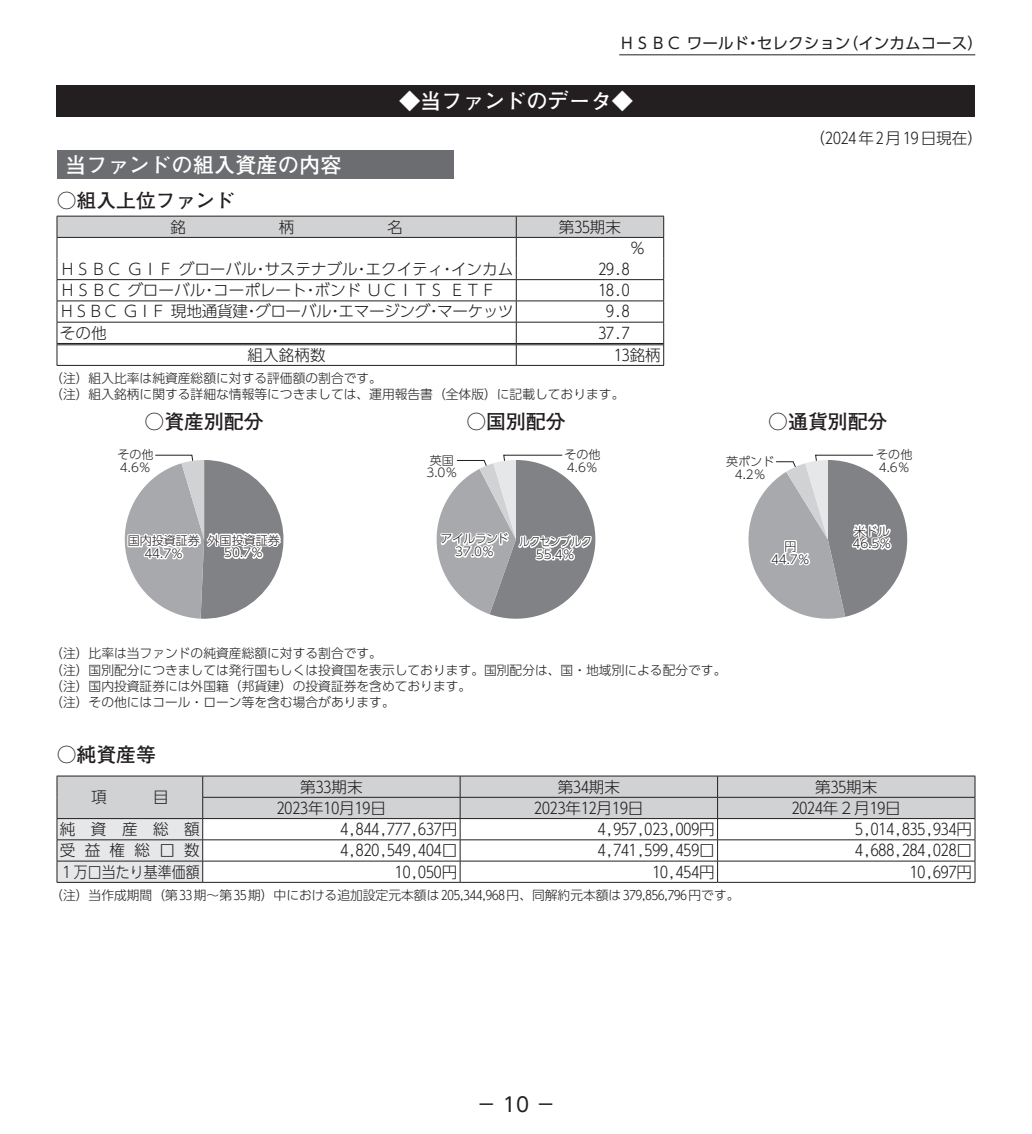
<style>
.page{position:relative;width:1032px;height:1134px;background:#fff}
.page>*{position:absolute;margin:0;border:0;box-sizing:border-box;transform-origin:0 0}
.t1{font:700 21.2px "Futo Go B101 Pro";color:#fff}
.t2{font:700 19.8px "Futo Go B101 Pro";color:#231f20}
.t3{font:19.8px "UD Shin Go Pro";color:#231f20}
.t4{font:300 15.6px "UD Shin Go Pro";color:#231f20}
.t5{font:300 15.6px "UD Shin Go Pro";letter-spacing:-.02em;color:#231f20}
.t6{font:15.6px "UD Shin Go Pro";color:#231f20}
.t7{font:300 15.6px "UD Shin Go Pro";color:#231f20;scale:.89 1}
.t8{font:300 12.8px/16.4px "UD Shin Go Pro";color:#231f20}
.t9{font:300 12px/12.8px "UD Shin Go Pro";color:#231f20}
.t10{font:300 12px/12.8px "UD Shin Go Pro";letter-spacing:-.045em;color:#231f20;text-align:center;scale:.9 1}
.t11{font:300 12px/12.8px "UD Shin Go Pro";letter-spacing:-.055em;color:#231f20;text-align:center}
</style>
<div class="page">
<div style="left:57px;top:85px;width:918px;height:31px;background:#231f20"></div>
<div style="left:57px;top:151px;width:397px;height:28px;background:#6c6d70"></div>
<svg style="left:57px;top:216px;width:607px;height:149px"></svg>
<hr style="left:57px;top:365px;width:459px;height:1px;background:#231f20">
<hr style="left:516px;top:365px;width:148px;height:1px;background:#231f20">
<svg style="left:124px;top:455px;width:160px;height:164px"></svg>
<svg style="left:436px;top:455px;width:160px;height:164px"></svg>
<svg style="left:748px;top:455px;width:160px;height:164px"></svg>
<svg style="left:57px;top:776px;width:918px;height:106px"></svg>
<hr style="left:57px;top:839px;width:146px;height:1px;background:#231f20">
<hr style="left:57px;top:861px;width:146px;height:1px;background:#231f20">
<hr style="left:57px;top:882px;width:146px;height:1px;background:#231f20">
<hr style="left:203px;top:839px;width:257px;height:1px;background:#231f20">
<hr style="left:203px;top:861px;width:257px;height:1px;background:#231f20">
<hr style="left:203px;top:882px;width:257px;height:1px;background:#231f20">
<hr style="left:460px;top:839px;width:257px;height:1px;background:#231f20">
<hr style="left:460px;top:861px;width:257px;height:1px;background:#231f20">
<hr style="left:460px;top:882px;width:257px;height:1px;background:#231f20">
<hr style="left:717px;top:839px;width:258px;height:1px;background:#231f20">
<hr style="left:717px;top:861px;width:258px;height:1px;background:#231f20">
<hr style="left:717px;top:882px;width:258px;height:1px;background:#231f20">
<hr style="left:619px;top:54px;width:356px;height:1px;background:#231f20">
<p class="t6" style="left:619px;top:31px;width:365px">ＨＳＢＣ ワールド・セレクション（インカムコース）</p>
<h1 class="t1" style="left:399px;top:84px;width:235px">◆当ファンドのデータ◆</h1>
<h1 class="t1" style="left:65px;top:148px;width:278px">当ファンドの組入資産の内容</h1>
<h2 class="t2" style="left:57px;top:184px;width:180px">○組入上位ファンド</h2>
<p class="t4" style="left:170px;top:214px;width:17px">銘</p>
<p class="t4" style="left:279px;top:214px;width:17px">柄</p>
<p class="t4" style="left:387px;top:214px;width:17px">名</p>
<p class="t4" style="left:559px;top:214px;width:64px">第35期末</p>
<p class="t4" style="left:630px;top:235px;width:17px">％</p>
<p class="t4" style="left:60px;top:256px;width:455px">ＨＳＢＣ ＧＩＦ グローバル・サステナブル・エクイティ・インカム</p>
<p class="t4" style="left:598px;top:256px;width:33px">29.8</p>
<p class="t4" style="left:60px;top:278px;width:438px">ＨＳＢＣ グローバル・コーポレート・ボンド ＵＣＩＴＳ ＥＴＦ</p>
<p class="t4" style="left:598px;top:278px;width:33px">18.0</p>
<p class="t5" style="left:59px;top:299px;width:455px">ＨＳＢＣ ＧＩＦ 現地通貨建・グローバル・エマージング・マーケッツ</p>
<p class="t4" style="left:606px;top:299px;width:25px">9.8</p>
<p class="t4" style="left:60px;top:320px;width:48px">その他</p>
<p class="t4" style="left:598px;top:320px;width:33px">37.7</p>
<p class="t4" style="left:248px;top:342px;width:79px">組入銘柄数</p>
<p class="t4" style="left:614px;top:342px;width:48px">13銘柄</p>
<p class="t8" style="left:50px;top:369px;width:576px">（注）組入比率は純資産総額に対する評価額の割合です。<br>（注）組入銘柄に関する詳細な情報等につきましては、運用報告書（全体版）に記載しております。</p>
<h2 class="t2" style="left:145px;top:406px;width:121px">○資産別配分</h2>
<h2 class="t2" style="left:466px;top:406px;width:101px">○国別配分</h2>
<p class="t9" style="left:117px;top:448px;width:38px">その他<br>4.6％</p>
<p class="t9" style="left:128px;top:534px;width:74px;text-align:center">国内投資証券<br>44.7％</p>
<p class="t9" style="left:208px;top:533px;width:74px;text-align:center">外国投資証券<br>50.7％</p>
<p class="t9" style="left:426px;top:453px;width:33px">英国<br>3.0％</p>
<p class="t9" style="left:564px;top:448px;width:38px">その他<br>4.6％</p>
<p class="t11" style="left:441px;top:532px;width:70px">アイルランド<br>37.0％</p>
<p class="t10" style="left:519px;top:535px;width:82px">ルクセンブルク<br>55.4％</p>
<p class="t4" style="left:809px;top:125px;width:175px">（2024年2月19日現在）</p>
<h2 class="t2" style="left:768px;top:406px;width:121px">○通貨別配分</h2>
<p class="t9" style="left:726px;top:455px;width:50px;text-align:center">英ポンド<br>4.2％</p>
<p class="t9" style="left:876px;top:448px;width:38px">その他<br>4.6％</p>
<p class="t9" style="left:854px;top:524px;width:38px">米ドル</p>
<p class="t9" style="left:784px;top:540px;width:14px">円</p>
<p class="t9" style="left:852px;top:537px;width:40px">46.5％</p>
<p class="t9" style="left:771px;top:552px;width:40px">44.7％</p>
<p class="t8" style="left:50px;top:645px;width:678px">（注）比率は当ファンドの純資産総額に対する割合です。<br>（注）国別配分につきましては発行国もしくは投資国を表示しております。国別配分は、国・地域別による配分です。（注）国内投資証券には外国籍（邦貨建）の投資証券を含めております。<br>（注）その他にはコール・ローン等を含む場合があります。</p>
<h2 class="t2" style="left:57px;top:739px;width:101px">○純資産等</h2>
<p class="t4" style="left:91px;top:785px;width:17px">項</p>
<p class="t4" style="left:153px;top:785px;width:17px">目</p>
<p class="t4" style="left:300px;top:774px;width:64px">第33期末</p>
<p class="t4" style="left:558px;top:774px;width:64px">第34期末</p>
<p class="t4" style="left:815px;top:774px;width:64px">第35期末</p>
<p class="t4" style="left:277px;top:795px;width:111px">2023年10月19日</p>
<p class="t4" style="left:534px;top:795px;width:111px">2023年12月19日</p>
<p class="t4" style="left:792px;top:795px;width:111px">2024年2月19日</p>
<p class="t4" style="left:60px;top:816px;width:142px">純資産総額</p>
<p class="t4" style="left:340px;top:816px;width:118px">4,844,777,637円</p>
<p class="t4" style="left:598px;top:816px;width:118px">4,957,023,009円</p>
<p class="t4" style="left:855px;top:816px;width:118px">5,014,835,934円</p>
<p class="t4" style="left:60px;top:838px;width:142px">受益権総口数</p>
<p class="t4" style="left:340px;top:838px;width:118px">4,820,549,404口</p>
<p class="t4" style="left:598px;top:838px;width:118px">4,741,599,459口</p>
<p class="t4" style="left:855px;top:838px;width:118px">4,688,284,028口</p>
<p class="t7" style="left:60px;top:859px;width:159px">1万口当たり基準価額</p>
<p class="t4" style="left:395px;top:859px;width:64px">10,050円</p>
<p class="t4" style="left:652px;top:859px;width:64px">10,454円</p>
<p class="t4" style="left:910px;top:859px;width:64px">10,697円</p>
<p class="t8" style="left:50px;top:886px;width:691px">（注）当作成期間（第33期～第35期）中における追加設定元本額は205,344,968円、同解約元本額は379,856,796円です。</p>
<h2 class="t3" style="left:476px;top:1088px;width:81px">－ 10 －</h2>
</div>
